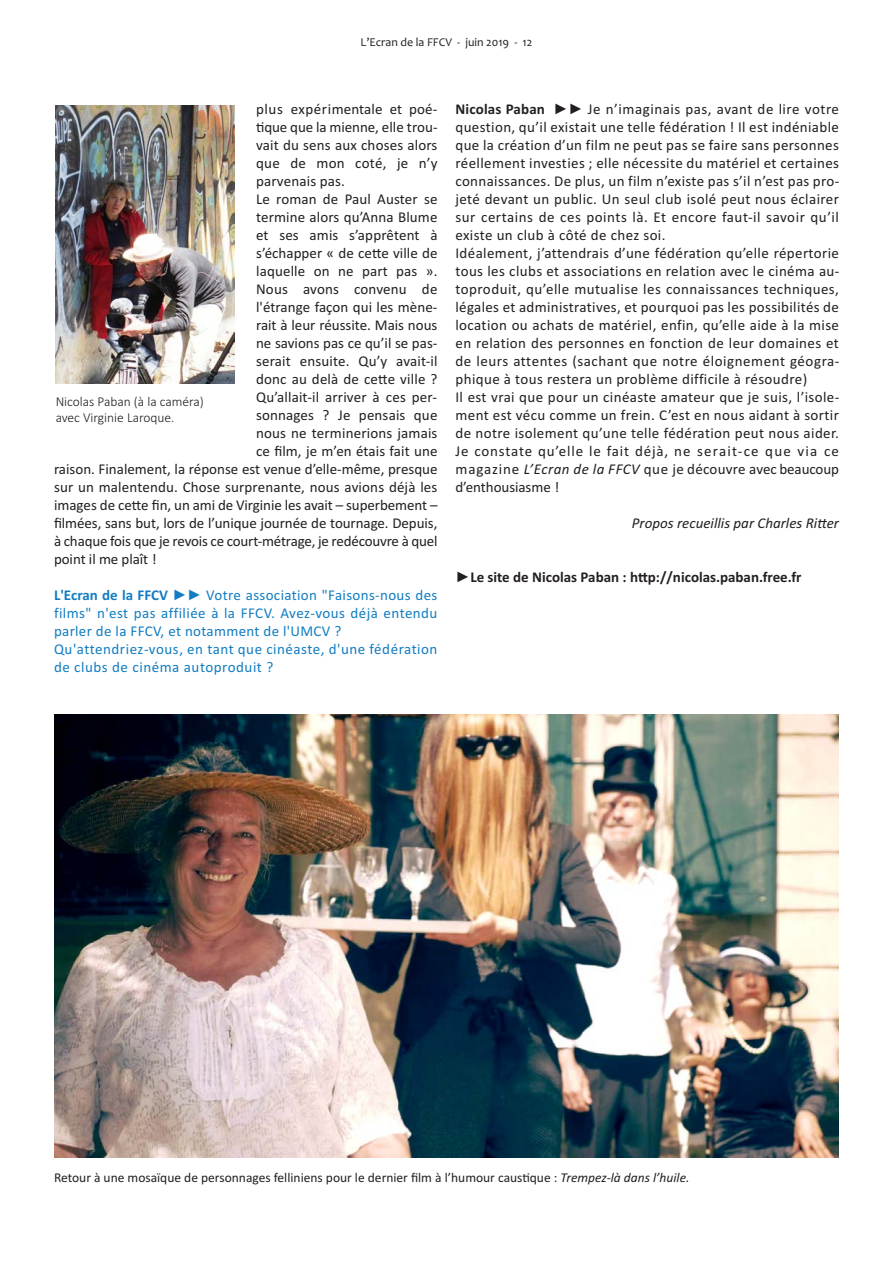
<style>
.page{position:relative;width:893px;height:1263px;background:#fff}
.page>*{position:absolute;margin:0;border:0;box-sizing:border-box;transform-origin:0 0}
.t1{font:15px/18px "Calibri";letter-spacing:.01em;color:#231f20;text-align:justify}
.t2{font:15px/18px "Calibri";letter-spacing:.03em;color:#127dc2;text-align:justify}
.t3{font:15px "Calibri";letter-spacing:-.015em;color:#231f20}
.t4{font:700 15px "Calibri";color:#231f20}
.t5{font:italic 15px "Calibri";color:#231f20}
.t6{font:13.5px "Calibri";color:#231f20}
.t7{font:300 13.5px "Calibri";color:#231f20}
.t8{font:12px "Candara";color:#231f20}
.s1{font-weight:700}
.s2{font-family:"Arial";font-weight:700}
.s3{font-style:italic}
.s4{font-family:"Arial"}
</style>
<div class="page">
<img style="left:54px;top:714px;width:785px;height:443px">
<img style="left:55px;top:106px;width:180px;height:278px">
<p class="t8" style="left:361px;top:35px;width:173px">L’Ecran de la FFCV ‐ juin 2019 ‐ 12</p>
<p class="t1" style="left:256px;top:101px;width:183px">plus expérimentale et poé&shy;tique que la mienne, elle trou&shy;vait du sens aux choses alors que de mon coté, je n’y parvenais pas.</p>
<p class="t1" style="left:256px;top:191px;width:183px">Le roman de Paul Auster se</p>
<p class="t1" style="left:256px;top:209px;width:183px">termine alors qu’Anna Blume</p>
<p class="t1" style="left:256px;top:227px;width:183px">et ses amis s’apprêtent à</p>
<p class="t1" style="left:256px;top:245px;width:183px">s’échapper « de cette ville de</p>
<p class="t1" style="left:256px;top:263px;width:183px">laquelle on ne part pas ».</p>
<p class="t1" style="left:256px;top:281px;width:183px">Nous avons convenu de</p>
<p class="t1" style="left:256px;top:299px;width:183px">l'étrange façon qui les mène-</p>
<p class="t1" style="left:256px;top:317px;width:183px">rait à leur réussite. Mais nous</p>
<p class="t1" style="left:256px;top:335px;width:183px">ne savions pas ce qu’il se pas-</p>
<p class="t1" style="left:256px;top:353px;width:183px">serait ensuite. Qu’y avait-il</p>
<p class="t1" style="left:256px;top:371px;width:183px">donc au delà de cette ville ?</p>
<p class="t1" style="left:256px;top:389px;width:182px">Qu’allait-il arriver à ces per-</p>
<p class="t1" style="left:256px;top:407px;width:183px">sonnages ? Je pensais que</p>
<p class="t1" style="left:256px;top:425px;width:183px">nous ne terminerions jamais</p>
<p class="t1" style="left:256px;top:443px;width:183px">ce film, je m’en étais fait une</p>
<p class="t1" style="left:54px;top:461px;width:385px">raison. Finalement, la réponse est venue d’elle-même, presque</p>
<p class="t1" style="left:54px;top:479px;width:385px">sur un malentendu. Chose surprenante, nous avions déjà les</p>
<p class="t1" style="left:54px;top:497px;width:385px">images de cette fin, un ami de Virginie les avait – superbement –</p>
<p class="t1" style="left:54px;top:515px;width:385px">filmées, sans but, lors de l’unique journée de tournage. Depuis,</p>
<p class="t3" style="left:54px;top:536px;width:385px">à chaque fois que je revois ce court-métrage, je redécouvre à quel</p>
<p class="t1" style="left:54px;top:551px;width:104px">point il me plaît !</p>
<p class="t2" style="left:54px;top:587px;width:385px"><span class="s1">L'Ecran de la FFCV</span> <span class="s2">►►</span> Votre association "Faisons-nous des films" n'est pas affiliée à la FFCV. Avez-vous déjà entendu parler de la FFCV, et notamment de l'UMCV ?</p>
<p class="t2" style="left:54px;top:641px;width:385px">Qu'attendriez-vous, en tant que cinéaste, d'une fédération de clubs de cinéma autoproduit ?</p>
<p class="t7" style="left:56px;top:397px;width:150px">Nicolas Paban (à la caméra)</p>
<p class="t7" style="left:56px;top:413px;width:120px">avec Virginie Laroque.</p>
<p class="t1" style="left:455px;top:101px;width:385px"><span class="s1">Nicolas Paban</span> <span class="s2">►►</span> Je n’imaginais pas, avant de lire votre question, qu’il existait une telle fédération ! Il est indéniable que la création d’un film ne peut pas se faire sans personnes réellement investies ; elle nécessite du matériel et certaines connaissances. De plus, un film n’existe pas s’il n’est pas pro&shy;jeté devant un public. Un seul club isolé peut nous éclairer sur certains de ces points là. Et encore faut-il savoir qu’il existe un club à côté de chez soi.</p>
<p class="t1" style="left:455px;top:245px;width:385px">Idéalement, j’attendrais d’une fédération qu’elle répertorie tous les clubs et associations en relation avec le cinéma au&shy;toproduit, qu’elle mutualise les connaissances techniques, légales et administratives, et pourquoi pas les possibilités de location ou achats de matériel, enfin, qu’elle aide à la mise en relation des personnes en fonction de leur domaines et de leurs attentes (sachant que notre éloignement géogra&shy;phique à tous restera un problème difficile à résoudre)</p>
<p class="t1" style="left:455px;top:389px;width:385px">Il est vrai que pour un cinéaste amateur que je suis, l’isole&shy;ment est vécu comme un frein. C’est en nous aidant à sortir de notre isolement qu’une telle fédération peut nous aider.<br>Je constate qu’elle le fait déjà, ne serait-ce que via ce magazine <span class="s3">L’Ecran de la FFCV</span> que je découvre avec beaucoup d’enthousiasme !</p>
<p class="t5" style="left:632px;top:518px;width:209px">Propos recueillis par Charles Ritter</p>
<p class="t4" style="left:455px;top:572px;width:348px"><span class="s4">►</span>Le site de Nicolas Paban : http://nicolas.paban.free.fr</p>
<p class="t6" style="left:54px;top:1172px;width:637px">Retour à une mosaïque de personnages felliniens pour le dernier film à l’humour caustique : <span class="s3">Trempez‐là dans l’huile.</span></p>
</div>
